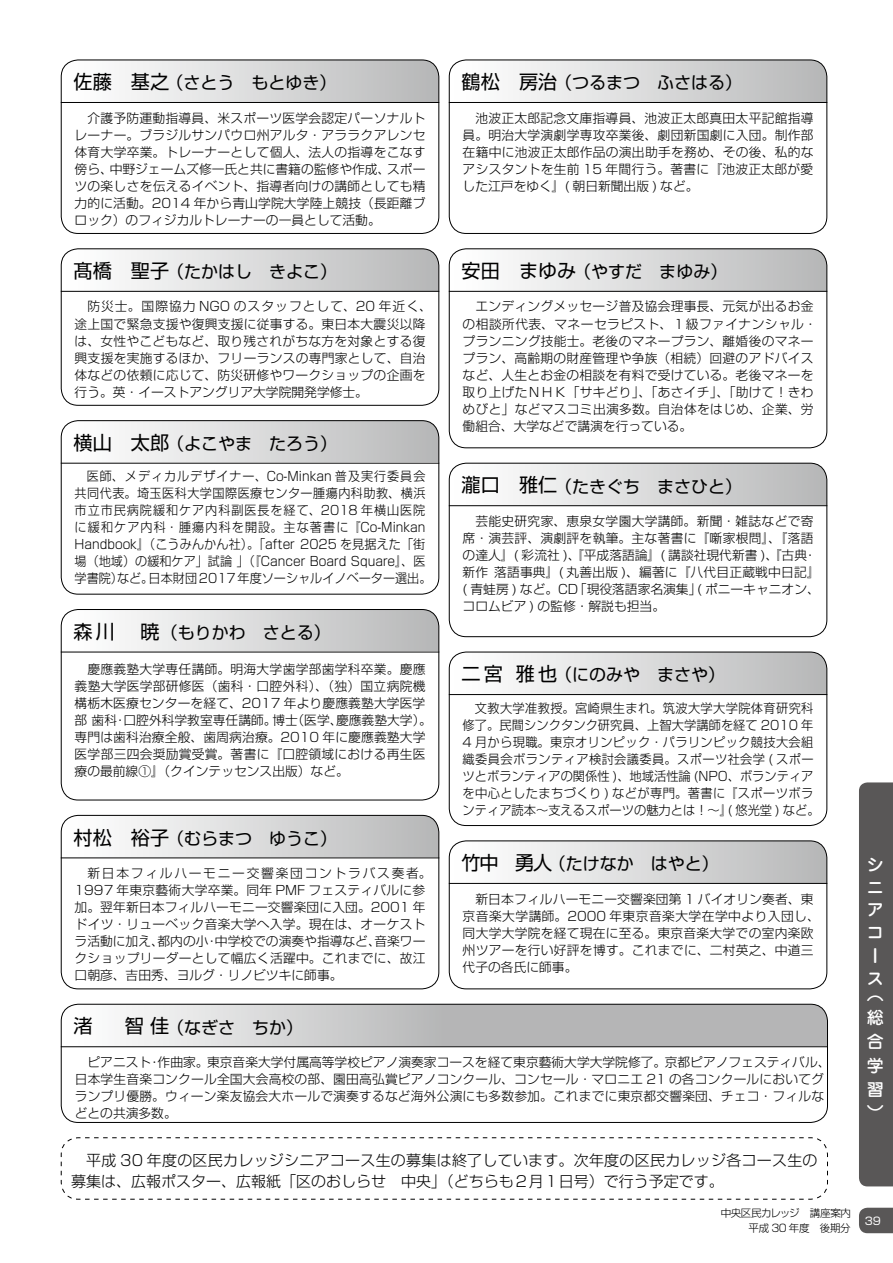
<style>
.page{position:relative;width:893px;height:1263px;background:#fff}
.page>*{position:absolute;margin:0;border:0;box-sizing:border-box;transform-origin:0 0}
.t1{font:16.95px "Shin Go Pro";color:#000}
.t2{font:500 16.95px/22.8px "Jun 34 Pro";color:#fff}
.t3{font:300 15px/21px "Shin Go Pro";letter-spacing:.015em;color:#000}
.t4{font:300 12.75px/17px "Shin Go Pro";letter-spacing:.02em;color:#000}
.t5{font:300 12.75px/17px "Shin Go Pro";letter-spacing:.02em;color:#000;text-align:center;scale:.95 1}
.t6{font:300 12.75px/17px "Shin Go Pro";letter-spacing:.02em;color:#000;text-align:center;scale:.96 1}
.t7{font:10.65px "Shin Go Pro";color:#fff}
.t8{font:300 10.5px/15px "Shin Go Pro";letter-spacing:-.04em;color:#000;text-align:right}
.s1{font-size:19.2px}
</style>
<div class="page">
<svg style="left:61px;top:421px;width:378px;height:42px"></svg>
<div style="left:61px;top:420px;width:378px;height:175px;border:1px solid #000;border-radius:17px"></div>
<hr style="left:61px;top:463px;width:378px;height:1px;background:#000">
<svg style="left:61px;top:815px;width:378px;height:42px"></svg>
<div style="left:61px;top:815px;width:378px;height:174px;border:1px solid #000;border-radius:17px"></div>
<hr style="left:61px;top:857px;width:378px;height:1px;background:#000">
<svg style="left:61px;top:1004px;width:766px;height:42px;background:#c8c8c8"></svg>
<div style="left:61px;top:1004px;width:767px;height:119px;border:1px solid #000;border-radius:17px"></div>
<hr style="left:61px;top:1046px;width:767px;height:1px;background:#000">
<svg style="left:449px;top:249px;width:378px;height:42px"></svg>
<div style="left:449px;top:248px;width:378px;height:200px;border:1px solid #000;border-radius:17px"></div>
<hr style="left:449px;top:291px;width:378px;height:1px;background:#000">
<svg style="left:449px;top:652px;width:378px;height:42px"></svg>
<div style="left:449px;top:652px;width:378px;height:174px;border:1px solid #000;border-radius:17px"></div>
<hr style="left:449px;top:694px;width:378px;height:1px;background:#000">
<svg style="left:449px;top:463px;width:378px;height:42px"></svg>
<div style="left:449px;top:463px;width:378px;height:174px;border:1px solid #000;border-radius:17px"></div>
<hr style="left:449px;top:505px;width:378px;height:1px;background:#000">
<svg style="left:449px;top:841px;width:378px;height:42px"></svg>
<div style="left:449px;top:840px;width:378px;height:149px;border:1px solid #000;border-radius:17px"></div>
<hr style="left:449px;top:883px;width:378px;height:1px;background:#000">
<svg style="left:61px;top:249px;width:378px;height:42px"></svg>
<div style="left:61px;top:248px;width:378px;height:158px;border:1px solid #000;border-radius:17px"></div>
<hr style="left:61px;top:291px;width:378px;height:1px;background:#000">
<svg style="left:61px;top:609px;width:378px;height:43px"></svg>
<div style="left:61px;top:609px;width:378px;height:191px;border:1px solid #000;border-radius:17px"></div>
<hr style="left:61px;top:652px;width:378px;height:1px;background:#000">
<svg style="left:61px;top:60px;width:378px;height:42px"></svg>
<div style="left:61px;top:60px;width:378px;height:174px;border:1px solid #000;border-radius:17px"></div>
<hr style="left:61px;top:102px;width:378px;height:1px;background:#000">
<svg style="left:449px;top:60px;width:378px;height:42px"></svg>
<div style="left:449px;top:60px;width:378px;height:174px;border:1px solid #000;border-radius:17px"></div>
<hr style="left:449px;top:102px;width:378px;height:1px;background:#000">
<svg style="left:60px;top:1137px;width:768px;height:63px"></svg>
<svg style="left:859px;top:1208px;width:34px;height:25px"></svg>
<div style="left:859px;top:782px;width:34px;height:404px;background:#595757"></div>
<h1 class="t1" style="left:74px;top:69px;width:264px"><span class="s1">佐藤　基之</span> （さとう もとゆき）</h1>
<p class="t4" style="left:75px;top:108px;width:352px;text-align:justify;text-indent:13px">介護予防運動指導員、米スポーツ医学会認定パーソナルトレーナー。ブラジルサンパウロ州アルタ・アララクアレンセ体育大学卒業。トレーナーとして個人、法人の指導をこなす傍ら、中野ジェームズ修一氏と共に書籍の監修や作成、スポーツの楽しさを伝えるイベント、指導者向けの講師としても精力的に活動。2014 年から青山学院大学陸上競技（長距離ブロック）のフィジカルトレーナーの一員として活動。</p>
<h1 class="t1" style="left:74px;top:258px;width:265px"><span class="s1">髙橋　聖子</span>（たかはし きよこ）</h1>
<p class="t4" style="left:75px;top:297px;width:359px;text-indent:13px">防災士。国際協力 NGO のスタッフとして、20 年近く、途上国で緊急支援や復興支援に従事する。東日本大震災以降は、女性やこどもなど、取り残されがちな方を対象とする復興支援を実施するほか、フリーランスの専門家として、自治体などの依頼に応じて、防災研修やワークショップの企画を行う。英・イーストアングリア大学院開発学修士。</p>
<h1 class="t1" style="left:74px;top:430px;width:265px"><span class="s1">横山　太郎</span>（よこやま たろう）</h1>
<p class="t5" style="left:75px;top:466px;width:377px">医師、メディカルデザイナー、Co-Minkan 普及実行委員会<br>共同代表。埼玉医科大学国際医療センター腫瘍内科助教、横浜市立市民病院緩和ケア内科副医長を経て、2018 年横山医院に緩和ケア内科・腫瘍内科を開設。主な著書に『Co-Minkan Handbook』（こうみんかん社）。「after 2025 を見据えた「街場（地域）の緩和ケア」試論 」（『Cancer Board Square』、医学書院）など。日本財団2017年度ソーシャルイノベーター選出。</p>
<h1 class="t1" style="left:74px;top:619px;width:259px"><span class="s1">森川　暁</span>（もりかわ さとる）</h1>
<p class="t4" style="left:75px;top:659px;width:359px;text-indent:13px">慶應義塾大学専任講師。明海大学歯学部歯学科卒業。慶應義塾大学医学部研修医（歯科・口腔外科）、（独）国立病院機構栃木医療センターを経て、2017 年より慶應義塾大学医学部 歯科・口腔外科学教室専任講師。博士（医学、慶應義塾大学）。専門は歯科治療全般、歯周病治療。2010 年に慶應義塾大学医学部三四会奨励賞受賞。著書に『口腔領域における再生医療の最前線①』（クインテッセンス出版）など。</p>
<h1 class="t1" style="left:462px;top:69px;width:282px"><span class="s1">鶴松　房治</span>（つるまつ ふさはる）</h1>
<p class="t4" style="left:463px;top:108px;width:352px;text-align:justify;text-indent:13px">池波正太郎記念文庫指導員、池波正太郎真田太平記館指導員。明治大学演劇学専攻卒業後、劇団新国劇に入団。制作部在籍中に池波正太郎作品の演出助手を務め、その後、私的なアシスタントを生前 15 年間行う。著書に『池波正太郎が愛した江戸をゆく』( 朝日新聞出版 ) など。</p>
<h1 class="t1" style="left:462px;top:258px;width:267px"><span class="s1">安田　まゆみ</span>（やすだ まゆみ）</h1>
<p class="t4" style="left:463px;top:297px;width:356px;text-indent:13px">エンディングメッセージ普及協会理事長、元気が出るお金の相談所代表、マネーセラピスト、１級ファイナンシャル・プランニング技能士。老後のマネープラン、離婚後のマネープラン、高齢期の財産管理や争族（相続）回避のアドバイスなど、人生とお金の相談を有料で受けている。老後マネーを取り上げたＮＨＫ「サキどり」、「あさイチ」、「助けて！きわめびと」などマスコミ出演多数。自治体をはじめ、企業、労働組合、大学などで講演を行っている。</p>
<h1 class="t1" style="left:462px;top:472px;width:282px"><span class="s1">瀧口　雅仁</span>（たきぐち まさひと）</h1>
<p class="t4" style="left:463px;top:511px;width:359px;text-indent:13px">芸能史研究家、恵泉女学園大学講師。新聞・雑誌などで寄席・演芸評、演劇評を執筆。主な著書に『噺家根問』、『落語の達人』( 彩流社 )、『平成落語論』( 講談社現代新書 )、『古典・新作 落語事典』( 丸善出版 )、編著に『八代目正蔵戦中日記』( 青蛙房 ) など。CD「現役落語家名演集」( ポニーキャニオン、コロムビア ) の監修・解説も担当。</p>
<h1 class="t1" style="left:462px;top:661px;width:265px"><span class="s1">二宮 雅也</span>（にのみや まさや）</h1>
<p class="t6" style="left:463px;top:698px;width:373px">文教大学准教授。宮崎県生まれ。筑波大学大学院体育研究科<br>修了。民間シンクタンク研究員、上智大学講師を経て 2010 年4 月から現職。東京オリンピック・パラリンピック競技大会組織委員会ボランティア検討会議委員。スポーツ社会学 ( スポーツとボランティアの関係性 )、地域活性論 (NPO、ボランティアを中心としたまちづくり ) などが専門。著書に『スポーツボランティア読本〜支えるスポーツの魅力とは！〜』( 悠光堂 ) など。</p>
<h1 class="t1" style="left:74px;top:824px;width:265px"><span class="s1">村松　裕子</span>（むらまつ ゆうこ）</h1>
<p class="t4" style="left:75px;top:863px;width:359px;text-indent:13px">新日本フィルハーモニー交響楽団コントラバス奏者。<br>1997 年東京藝術大学卒業。同年 PMF フェスティバルに参加。翌年新日本フィルハーモニー交響楽団に入団。2001 年ドイツ・リューベック音楽大学へ入学。現在は、オーケストラ活動に加え、都内の小・中学校での演奏や指導など、音楽ワークショップリーダーとして幅広く活躍中。これまでに、故江口朝彦、吉田秀、ヨルグ・リノビツキに師事。</p>
<h1 class="t1" style="left:74px;top:1013px;width:231px"><span class="s1">渚　智佳</span>（なぎさ ちか）</h1>
<p class="t4" style="left:75px;top:1052px;width:757px;text-indent:13px">ピアニスト・作曲家。東京音楽大学付属高等学校ピアノ演奏家コースを経て東京藝術大学大学院修了。京都ピアノフェスティバル、日本学生音楽コンクール全国大会高校の部、園田高弘賞ピアノコンクール、コンセール・マロニエ 21 の各コンクールにおいてグランプリ優勝。ウィーン楽友協会大ホールで演奏するなど海外公演にも多数参加。これまでに東京都交響楽団、チェコ・フィルなどとの共演多数。</p>
<h1 class="t1" style="left:462px;top:850px;width:259px"><span class="s1">竹中　勇人</span>（たけなか はやと）</h1>
<p class="t4" style="left:463px;top:889px;width:359px;text-indent:13px">新日本フィルハーモニー交響楽団第 1 バイオリン奏者、東京音楽大学講師。2000 年東京音楽大学在学中より入団し、同大学大学院を経て現在に至る。東京音楽大学での室内楽欧州ツアーを行い好評を博す。これまでに、二村英之、中道三代子の各氏に師事。</p>
<p class="t3" style="left:71px;top:1147px;width:748px;text-indent:15px">平成 30 年度の区民カレッジシニアコース生の募集は終了しています。次年度の区民カレッジ各コース生の募集は、広報ポスター、広報紙「区のおしらせ　中央」（どちらも２月１日号）で行う予定です。</p>
<p class="t8" style="left:721px;top:1204px;width:131px">中央区民カレッジ　講座案内平成 30 年度　後期分</p>
<h1 class="t2" style="left:867px;top:851px;width:17px">シニアコース</h1>
<h1 class="t2" style="left:867px;top:980px;width:18px;line-height:23.9px;text-align:justify">（総合学習）</h1>
<p class="t7" style="left:865px;top:1212px;width:18px">39</p>
</div>
